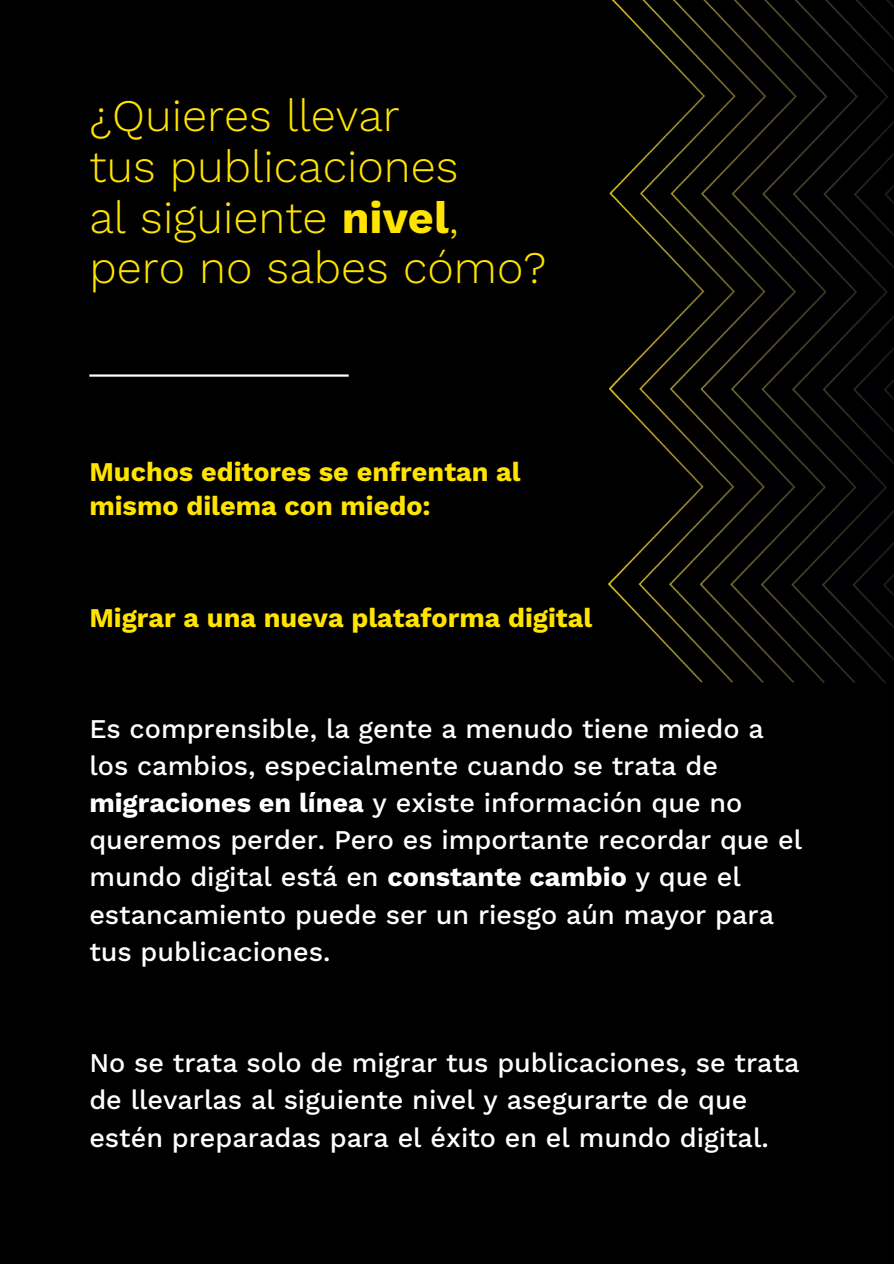
<style>
.page{position:relative;width:894px;height:1264px;background:#fff}
.page>*{position:absolute;margin:0;border:0;box-sizing:border-box;transform-origin:0 0}
.t1{font:300 45px/50.7px "Work Sans";color:#ffe400}
.t2{font:500 27px/37.2px "Work Sans";color:#fff}
.t3{font:700 27px/33.8px "Work Sans";color:#ffe400}
.s1{font-weight:700}
</style>
<div class="page">
<div style="left:0;top:0;width:893px;height:1263px;background:#000"></div>
<img style="left:608px;top:0;width:285px;height:683px">
<hr style="left:89px;top:374px;width:259px;height:2px;background:#fff">
<p class="t1" style="left:89px;top:90px;width:458px">¿Quieres llevar<br>tus publicaciones<br>al siguiente <span class="s1">nivel</span>, pero no sabes cómo?</p>
<p class="t3" style="left:89px;top:455px;width:433px">Muchos editores se enfrentan al mismo dilema con miedo:</p>
<p class="t3" style="left:89px;top:600px;width:504px">Migrar a una nueva plataforma digital</p>
<h1 class="t2" style="left:89px;top:710px;width:714px">Es comprensible, la gente a menudo tiene miedo a los cambios, especialmente cuando se trata de <span class="s1">migraciones en línea</span> y existe información que no queremos perder. Pero es importante recordar que el mundo digital está en <span class="s1">constante cambio</span> y que el estancamiento puede ser un riesgo aún mayor para tus publicaciones.</h1>
<p class="t2" style="left:89px;top:1044px;width:711px">No se trata solo de migrar tus publicaciones, se trata de llevarlas al siguiente nivel y asegurarte de que estén preparadas para el éxito en el mundo digital.</p>
</div>
